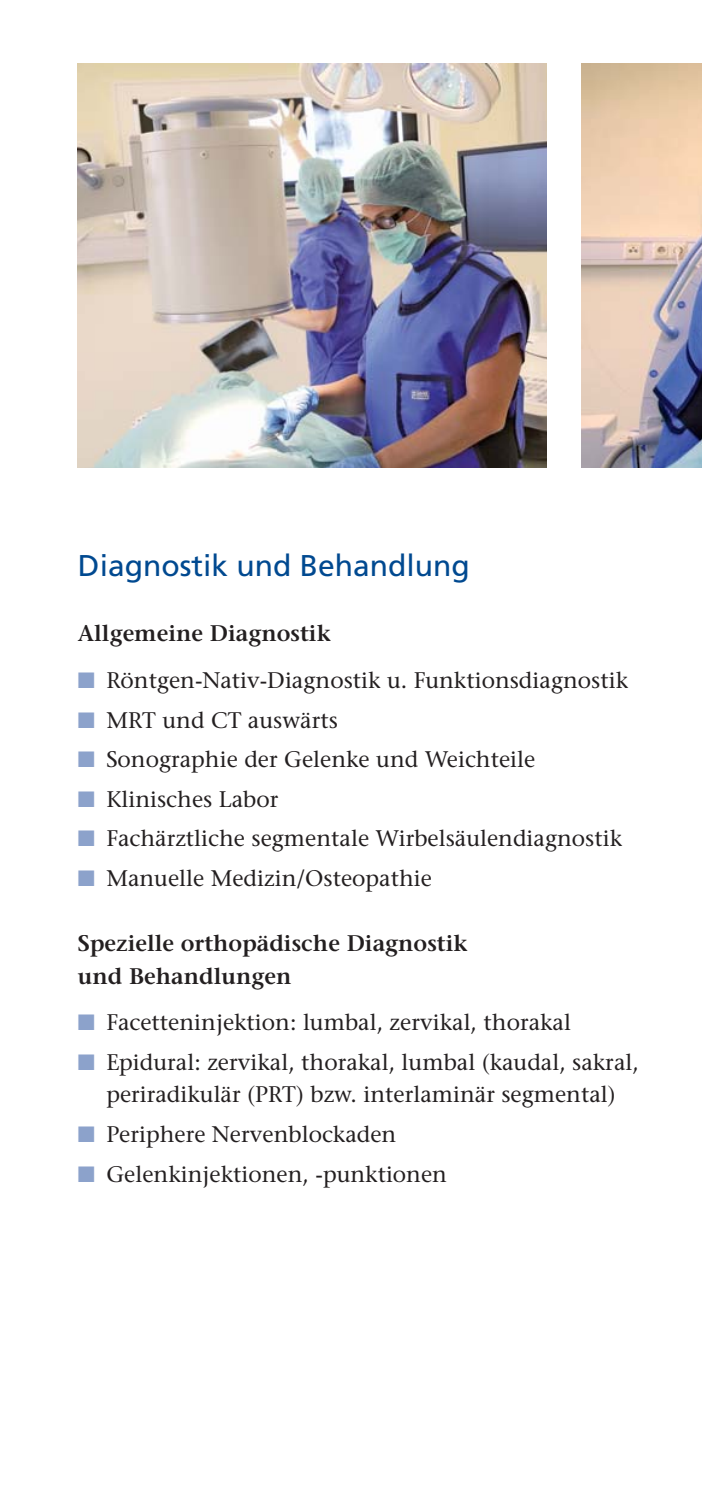
<style>
.page{position:relative;width:702px;height:1503px;background:#fff}
.page>*{position:absolute;margin:0;border:0;box-sizing:border-box;transform-origin:0 0}
.t1{font:30px "Frutiger";color:#004990}
.t2{font:22.5px/32.5px "Stone Serif";color:#231f20;text-align:center}
.t3{font:600 22.5px/32.5px "Stone Serif";color:#231f20}
.s1{color:#8ca2cb}
</style>
<div class="page">
<img style="left:78px;top:64px;width:468px;height:404px">
<img style="left:581px;top:64px;width:121px;height:404px">
<h1 class="t1" style="left:78px;top:551px;width:393px">Diagnostik und Behandlung</h1>
<p class="t3" style="left:78px;top:618px;width:254px">Allgemeine Diagnostik</p>
<p class="t2" style="left:78px;top:665px;width:551px"><span class="s1">■</span> Röntgen-Nativ-Diagnostik u. Funktionsdiagnostik</p>
<p class="t2" style="left:78px;top:705px;width:261px"><span class="s1">■</span> MRT und CT auswärts</p>
<p class="t2" style="left:78px;top:744px;width:459px"><span class="s1">■</span> Sonographie der Gelenke und Weichteile</p>
<p class="t2" style="left:78px;top:784px;width:202px"><span class="s1">■</span> Klinisches Labor</p>
<p class="t2" style="left:78px;top:823px;width:545px"><span class="s1">■</span> Fachärztliche segmentale Wirbelsäulendiagnostik</p>
<p class="t2" style="left:78px;top:863px;width:355px"><span class="s1">■</span> Manuelle Medizin/Osteopathie</p>
<p class="t3" style="left:78px;top:928px;width:391px">Spezielle orthopädische Diagnostik und Behandlungen</p>
<p class="t2" style="left:78px;top:1007px;width:494px"><span class="s1">■</span> Facetteninjektion: lumbal, zervikal, thorakal</p>
<p class="t2" style="left:78px;top:1047px;width:562px"><span class="s1">■</span> Epidural: zervikal, thorakal, lumbal (kaudal, sakral, periradikulär (PRT) bzw. interlaminär segmental)</p>
<p class="t2" style="left:78px;top:1119px;width:320px"><span class="s1">■</span> Periphere Nervenblockaden</p>
<p class="t2" style="left:78px;top:1158px;width:370px"><span class="s1">■</span> Gelenkinjektionen, -punktionen</p>
</div>
